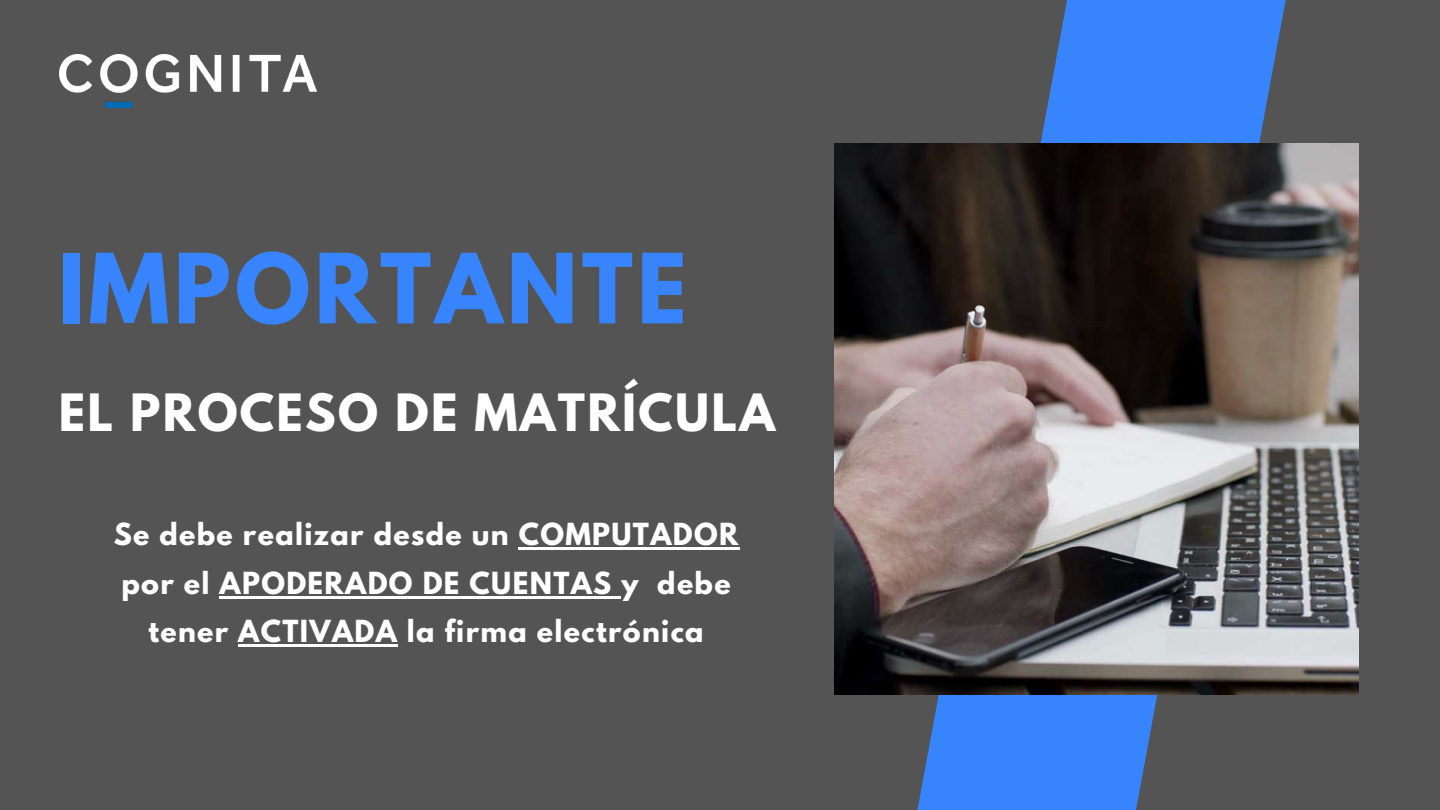
<style>
.page{position:relative;width:1440px;height:810px;background:#545454}
.page>*{position:absolute;margin:0;border:0;box-sizing:border-box;transform-origin:0 0}
.t1{font:700 85.6px "League Spartan";letter-spacing:.05em;color:#3884fd}
.t2{font:700 45.6px "League Spartan";letter-spacing:.05em;color:#fff}
.t3{font:700 27px/48.4px "League Spartan";letter-spacing:.05em;color:#fff;text-align:center}
</style>
<div class="page">
<svg style="left:893px;top:0;width:408px;height:810px;fill:#3884fd"></svg>
<img style="left:835px;top:143px;width:524px;height:551px">
<img style="left:60px;top:54px;width:257px;height:54px">
<hr style="left:519px;top:547px;width:221px;height:3px;background:#fff">
<hr style="left:220px;top:596px;width:401px;height:2px;background:#fff">
<hr style="left:238px;top:644px;width:160px;height:3px;background:#fff">
<h1 class="t1" style="left:58px;top:246px;width:630px">IMPORTANTE</h1>
<h2 class="t2" style="left:59px;top:390px;width:718px">EL PROCESO DE MATRÍCULA</h2>
<p class="t3" style="left:114px;top:514px;width:626px">Se debe realizar desde un COMPUTADOR por el APODERADO DE CUENTAS y debe tener ACTIVADA la firma electrónica</p>
</div>
